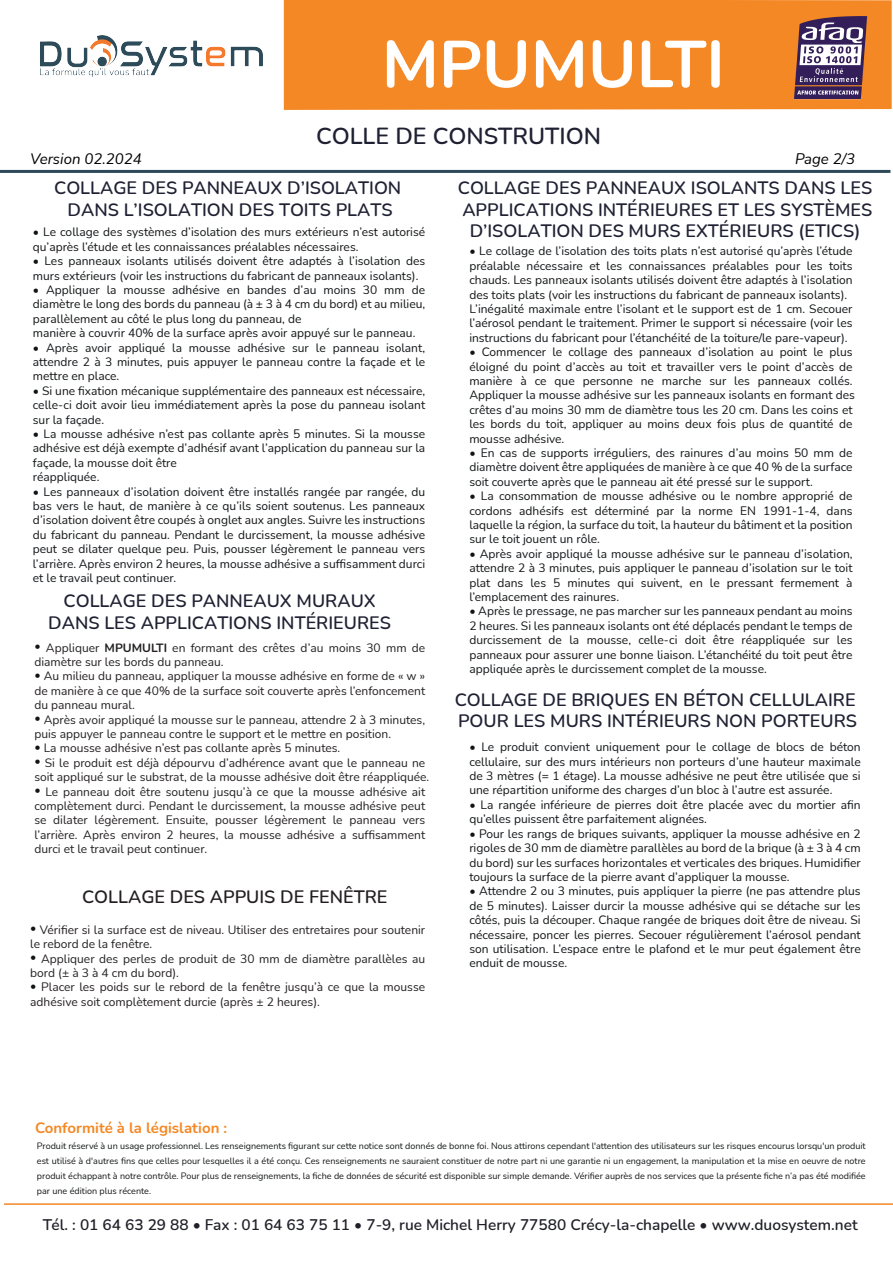
<style>
.page{position:relative;width:893px;height:1263px;background:#fff}
.page>*{position:absolute;margin:0;border:0;box-sizing:border-box;transform-origin:0 0}
.t1{font:700 66px "Nunito";color:#fff}
.t2{font:600 23.25px "Nunito";color:#1f2133}
.t3{font:600 18px/21.6px "Nunito";color:#1f2133;text-align:center}
.t4{font:600 18px "Nunito";color:#231f20}
.t5{font:600 15.45px "Nunito";color:#1f2028}
.t6{font:700 15px "Nunito";color:#f48824}
.t7{font:italic 15px "Nunito";color:#000001}
.t8{font:12px/14.4px "Nunito";color:#111416;text-align:justify}
.t9{font:12px/14.4px "Nunito";color:#231f20}
.t10{font:9px/15px "Nunito";color:#121516;text-align:justify}
.s1{color:#111416}
.s2{font-weight:700}
</style>
<div class="page">
<hr style="left:4px;top:1203px;width:889px;height:2px;background:#f48824">
<hr style="left:0;top:170px;width:890px;height:3px;background:#2e4a5a">
<div style="left:284px;top:0;width:608px;height:110px;background:#f48824"></div>
<img style="left:40px;top:35px;width:222px;height:42px">
<svg style="left:794px;top:16px;width:73px;height:84px"></svg>
<h1 class="t1" style="left:382px;top:18px;width:345px">MPUMULTI</h1>
<p class="t7" style="left:30px;top:148px;width:113px">Version 02.2024</p>
<h2 class="t2" style="left:316px;top:119px;width:287px">COLLE DE CONSTRUTION</h2>
<p class="t7" style="left:795px;top:148px;width:61px">Page 2/3</p>
<h3 class="t3" style="left:54px;top:176px;width:349px">COLLAGE DES PANNEAUX D’ISOLATION<br>DANS L’ISOLATION DES TOITS PLATS</h3>
<h3 class="t3" style="left:458px;top:176px;width:416px">COLLAGE DES PANNEAUX ISOLANTS DANS LES<br>APPLICATIONS INTÉRIEURES ET LES SYSTÈMES<br>D’ISOLATION DES MURS EXTÉRIEURS (ETICS)</h3>
<p class="t8" style="left:33px;top:225px;width:394px">• Le collage des systèmes d’isolation des murs extérieurs n’est autorisé qu’après l’étude et les connaissances préalables nécessaires.</p>
<p class="t8" style="left:33px;top:253px;width:394px">• Les panneaux isolants utilisés doivent être adaptés à l’isolation des murs extérieurs (voir les instructions du fabricant de panneaux isolants).</p>
<p class="t8" style="left:33px;top:282px;width:394px;text-align:left">• Appliquer la mousse adhésive en bandes d’au moins 30 mm de diamètre le long des bords du panneau (à ± 3 à 4 cm du bord) et au milieu, parallèlement au côté le plus long du panneau, de<br>manière à couvrir 40% de la surface après avoir appuyé sur le panneau.</p>
<p class="t8" style="left:33px;top:340px;width:394px">• Après avoir appliqué la mousse adhésive sur le panneau isolant, attendre 2 à 3 minutes, puis appuyer le panneau contre la façade et le mettre en place.</p>
<p class="t8" style="left:33px;top:383px;width:394px">• Si une fixation mécanique supplémentaire des panneaux est nécessaire, celle-ci doit avoir lieu immédiatement après la pose du panneau isolant sur la façade.</p>
<p class="t8" style="left:33px;top:426px;width:394px;text-align:left">• La mousse adhésive n’est pas collante après 5 minutes. Si la mousse adhésive est déjà exempte d’adhésif avant l’application du panneau sur la façade, la mousse doit être<br>réappliquée.</p>
<p class="t8" style="left:33px;top:484px;width:394px">• Les panneaux d’isolation doivent être installés rangée par rangée, du bas vers le haut, de manière à ce qu’ils soient soutenus. Les panneaux d’isolation doivent être coupés à onglet aux angles. Suivre les instructions du fabricant du panneau. Pendant le durcissement, la mousse adhésive peut se dilater quelque peu. Puis, pousser légèrement le panneau vers l’arrière. Après environ 2 heures, la mousse adhésive a suffisamment durci et le travail peut continuer.</p>
<p class="t8" style="left:469px;top:244px;width:385px;text-align:left">• Le collage de l’isolation des toits plats n’est autorisé qu’après l’étude préalable nécessaire et les connaissances préalables pour les toits chauds. Les panneaux isolants utilisés doivent être adaptés à l’isolation des toits plats (voir les instructions du fabricant de panneaux isolants).<br>L’inégalité maximale entre l’isolant et le support est de 1 cm. Secouer l’aérosol pendant le traitement. Primer le support si nécessaire (voir les instructions du fabricant pour l’étanchéité de la toiture/le pare-vapeur).</p>
<p class="t8" style="left:469px;top:344px;width:387px;text-align:left">• Commencer le collage des panneaux d’isolation au point le plus éloigné du point d’accès au toit et travailler vers le point d’accès de manière à ce que personne ne marche sur les panneaux collés.<br>Appliquer la mousse adhésive sur les panneaux isolants en formant des crêtes d’au moins 30 mm de diamètre tous les 20 cm. Dans les coins et les bords du toit, appliquer au moins deux fois plus de quantité de mousse adhésive.</p>
<p class="t8" style="left:469px;top:445px;width:385px">• En cas de supports irréguliers, des rainures d’au moins 50 mm de diamètre doivent être appliquées de manière à ce que 40 % de la surface soit couverte après que le panneau ait été pressé sur le support.</p>
<p class="t8" style="left:469px;top:488px;width:385px">• La consommation de mousse adhésive ou le nombre approprié de cordons adhésifs est déterminé par la norme EN 1991-1-4, dans laquelle la région, la surface du toit, la hauteur du bâtiment et la position sur le toit jouent un rôle.</p>
<p class="t8" style="left:469px;top:546px;width:385px">• Après avoir appliqué la mousse adhésive sur le panneau d’isolation, attendre 2 à 3 minutes, puis appliquer le panneau d’isolation sur le toit plat dans les 5 minutes qui suivent, en le pressant fermement à l’emplacement des rainures.</p>
<p class="t8" style="left:469px;top:604px;width:385px">• Après le pressage, ne pas marcher sur les panneaux pendant au moins 2 heures. Si les panneaux isolants ont été déplacés pendant le temps de durcissement de la mousse, celle-ci doit être réappliquée sur les panneaux pour assurer une bonne liaison. L’étanchéité du toit peut être appliquée après le durcissement complet de la mousse.</p>
<h3 class="t3" style="left:48px;top:589px;width:344px">COLLAGE DES PANNEAUX MURAUX<br>DANS LES APPLICATIONS INTÉRIEURES</h3>
<p class="t9" style="left:34px;top:640px;width:392px"><span class="s1">•</span> Appliquer <span class="s2">MPUMULTI</span> en formant des crêtes d’au moins 30 mm de diamètre sur les bords du panneau.</p>
<p class="t9" style="left:34px;top:668px;width:392px;text-align:justify"><span class="s1">•</span> Au milieu du panneau, appliquer la mousse adhésive en forme de « w » de manière à ce que 40% de la surface soit couverte après l’enfoncement du panneau mural.</p>
<p class="t9" style="left:34px;top:712px;width:392px"><span class="s1">•</span> Après avoir appliqué la mousse sur le panneau, attendre 2 à 3 minutes, puis appuyer le panneau contre le support et le mettre en position.</p>
<p class="t9" style="left:34px;top:740px;width:307px"><span class="s1">•</span> La mousse adhésive n’est pas collante après 5 minutes.</p>
<p class="t9" style="left:34px;top:755px;width:396px"><span class="s1">•</span> Si le produit est déjà dépourvu d’adhérence avant que le panneau ne soit appliqué sur le substrat, de la mousse adhésive doit être réappliquée.</p>
<p class="t9" style="left:34px;top:784px;width:392px;text-align:justify"><span class="s1">•</span> Le panneau doit être soutenu jusqu’à ce que la mousse adhésive ait complètement durci. Pendant le durcissement, la mousse adhésive peut se dilater légèrement. Ensuite, pousser légèrement le panneau vers l’arrière. Après environ 2 heures, la mousse adhésive a suffisamment durci et le travail peut continuer.</p>
<h3 class="t3" style="left:455px;top:688px;width:404px;text-align:left">COLLAGE DE BRIQUES EN BÉTON CELLULAIRE<br>POUR LES MURS INTÉRIEURS NON PORTEURS</h3>
<p class="t8" style="left:469px;top:739px;width:393px">• Le produit convient uniquement pour le collage de blocs de béton cellulaire, sur des murs intérieurs non porteurs d’une hauteur maximale de 3 mètres (= 1 étage). La mousse adhésive ne peut être utilisée que si une répartition uniforme des charges d’un bloc à l’autre est assurée.</p>
<p class="t8" style="left:469px;top:797px;width:393px">• La rangée inférieure de pierres doit être placée avec du mortier afin qu’elles puissent être parfaitement alignées.</p>
<p class="t8" style="left:469px;top:826px;width:393px">• Pour les rangs de briques suivants, appliquer la mousse adhésive en 2 rigoles de 30 mm de diamètre parallèles au bord de la brique (à ± 3 à 4 cm du bord) sur les surfaces horizontales et verticales des briques. Humidifier toujours la surface de la pierre avant d’appliquer la mousse.</p>
<p class="t8" style="left:469px;top:883px;width:393px">• Attendre 2 ou 3 minutes, puis appliquer la pierre (ne pas attendre plus de 5 minutes). Laisser durcir la mousse adhésive qui se détache sur les côtés, puis la découper. Chaque rangée de briques doit être de niveau. Si nécessaire, poncer les pierres. Secouer régulièrement l’aérosol pendant son utilisation. L’espace entre le plafond et le mur peut également être enduit de mousse.</p>
<h3 class="t4" style="left:82px;top:884px;width:307px">COLLAGE DES APPUIS DE FENÊTRE</h3>
<p class="t9" style="left:30px;top:922px;width:396px"><span class="s1">•</span> Vérifier si la surface est de niveau. Utiliser des entretaires pour soutenir le rebord de la fenêtre.</p>
<p class="t9" style="left:30px;top:951px;width:396px"><span class="s1">•</span> Appliquer des perles de produit de 30 mm de diamètre parallèles au bord (± à 3 à 4 cm du bord).</p>
<p class="t9" style="left:30px;top:979px;width:396px"><span class="s1">•</span> Placer les poids sur le rebord de la fenêtre jusqu’à ce que la mousse adhésive soit complètement durcie (après ± 2 heures).</p>
<p class="t6" style="left:35px;top:1117px;width:194px">Conformité à la législation :</p>
<p class="t10" style="left:37px;top:1137px;width:830px">Produit réservé à un usage professionnel. Les renseignements figurant sur cette notice sont donnés de bonne foi. Nous attirons cependant l'attention des utilisateurs sur les risques encourus lorsqu'un produit est utilisé à d'autres fins que celles pour lesquelles il a été conçu. Ces renseignements ne sauraient constituer de notre part ni une garantie ni un engagement, la manipulation et la mise en oeuvre de notre produit échappant à notre contrôle. Pour plus de renseignements, la fiche de données de sécurité est disponible sur simple demande. Vérifier auprès de nos services que la présente fiche n’a pas été modifiée par une édition plus récente.</p>
<p class="t5" style="left:43px;top:1213px;width:816px">Tél. : 01 64 63 29 88 • Fax : 01 64 63 75 11 • 7-9, rue Michel Herry 77580 Crécy-la-chapelle • www.duosystem.net</p>
</div>
